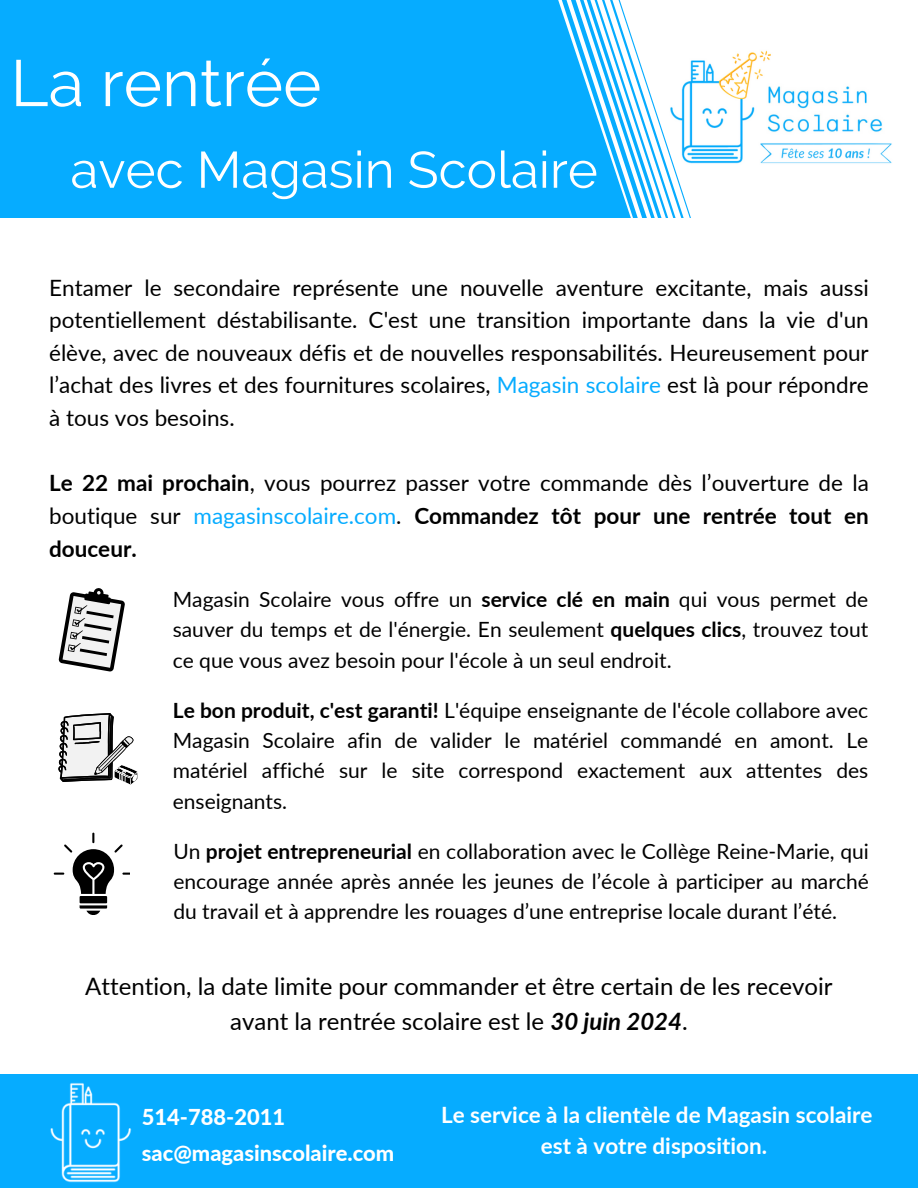
<style>
.page{position:relative;width:918px;height:1188px;background:#fff}
.page>*{position:absolute;margin:0;border:0;box-sizing:border-box;transform-origin:0 0}
.t1{font:65.25px "Raleway";color:#fff}
.t2{font:51.15px "Raleway";color:#fff}
.t3{font:24px/34.8px "Lato";color:#000;text-align:center}
.t4{font:22.5px/32.7px "Lato";color:#000;text-align:justify}
.t5{font:700 22.5px/30.3px "Lato";color:#fff;text-align:center}
.t6{font:800 21.9px "Lato";color:#fff}
.t7{font:21px/30.3px "Lato";color:#000;text-align:justify}
.s1{color:#06acff}
.s2{font-weight:700}
.s3{font-weight:700;font-style:italic}
</style>
<div class="page">
<img style="left:699px;top:50px;width:193px;height:114px">
<div style="left:0;top:0;width:538px;height:218px;background:#06acff"></div>
<svg style="left:538px;top:0;width:161px;height:218px"></svg>
<div style="left:0;top:1074px;width:918px;height:114px;background:#06acff"></div>
<img style="left:50px;top:1083px;width:82px;height:100px">
<svg style="left:59px;top:588px;width:66px;height:84px"></svg>
<svg style="left:58px;top:713px;width:80px;height:72px"></svg>
<svg style="left:54px;top:833px;width:76px;height:61px"></svg>
<div style="left:80px;top:896px;width:27px;height:7px;background:#000"></div>
<svg style="left:80px;top:905px;width:27px;height:10px"></svg>
<h2 class="t1" style="left:10px;top:45px;width:312px">La rentrée</h2>
<p class="t2" style="left:70px;top:140px;width:529px">avec Magasin Scolaire</p>
<h4 class="t4" style="left:49px;top:271px;width:821px">Entamer le secondaire représente une nouvelle aventure excitante, mais aussi potentiellement déstabilisante. C'est une transition importante dans la vie d'un élève, avec de nouveaux défis et de nouvelles responsabilités. Heureusement pour l’achat des livres et des fournitures scolaires, <span class="s1">Magasin scolaire</span> est là pour répondre à tous vos besoins.</h4>
<h4 class="t4" style="left:49px;top:466px;width:821px"><span class="s2">Le 22 mai prochain</span>, vous pourrez passer votre commande dès l’ouverture de la boutique sur <span class="s1">magasinscolaire.com</span>. <span class="s2">Commandez tôt pour une rentrée tout en douceur.</span></h4>
<p class="t7" style="left:173px;top:584px;width:697px">Magasin Scolaire vous offre un <span class="s2">service clé en main</span> qui vous permet de sauver du temps et de l'énergie. En seulement <span class="s2">quelques clics</span>, trouvez tout ce que vous avez besoin pour l'école à un seul endroit.</p>
<p class="t7" style="left:173px;top:694px;width:697px"><span class="s2">Le bon produit, c'est garanti!</span> L'équipe enseignante de l'école collabore avec Magasin Scolaire afin de valider le matériel commandé en amont. Le matériel affiché sur le site correspond exactement aux attentes des enseignants.</p>
<p class="t7" style="left:173px;top:835px;width:697px">Un <span class="s2">projet entrepreneurial</span> en collaboration avec le Collège Reine-Marie, qui encourage année après année les jeunes de l’école à participer au marché du travail et à apprendre les rouages d’une entreprise locale durant l’été.</p>
<p class="t3" style="left:85px;top:968px;width:749px">Attention, la date limite pour commander et être certain de les recevoir avant la rentrée scolaire est le <span class="s3">30 juin 2024</span>.</p>
<p class="t6" style="left:142px;top:1104px;width:145px">514-788-2011</p>
<p class="t5" style="left:441px;top:1099px;width:433px">Le service à la clientèle de Magasin scolaire est à votre disposition.</p>
<p class="t6" style="left:142px;top:1140px;width:254px">sac@magasinscolaire.com</p>
</div>
